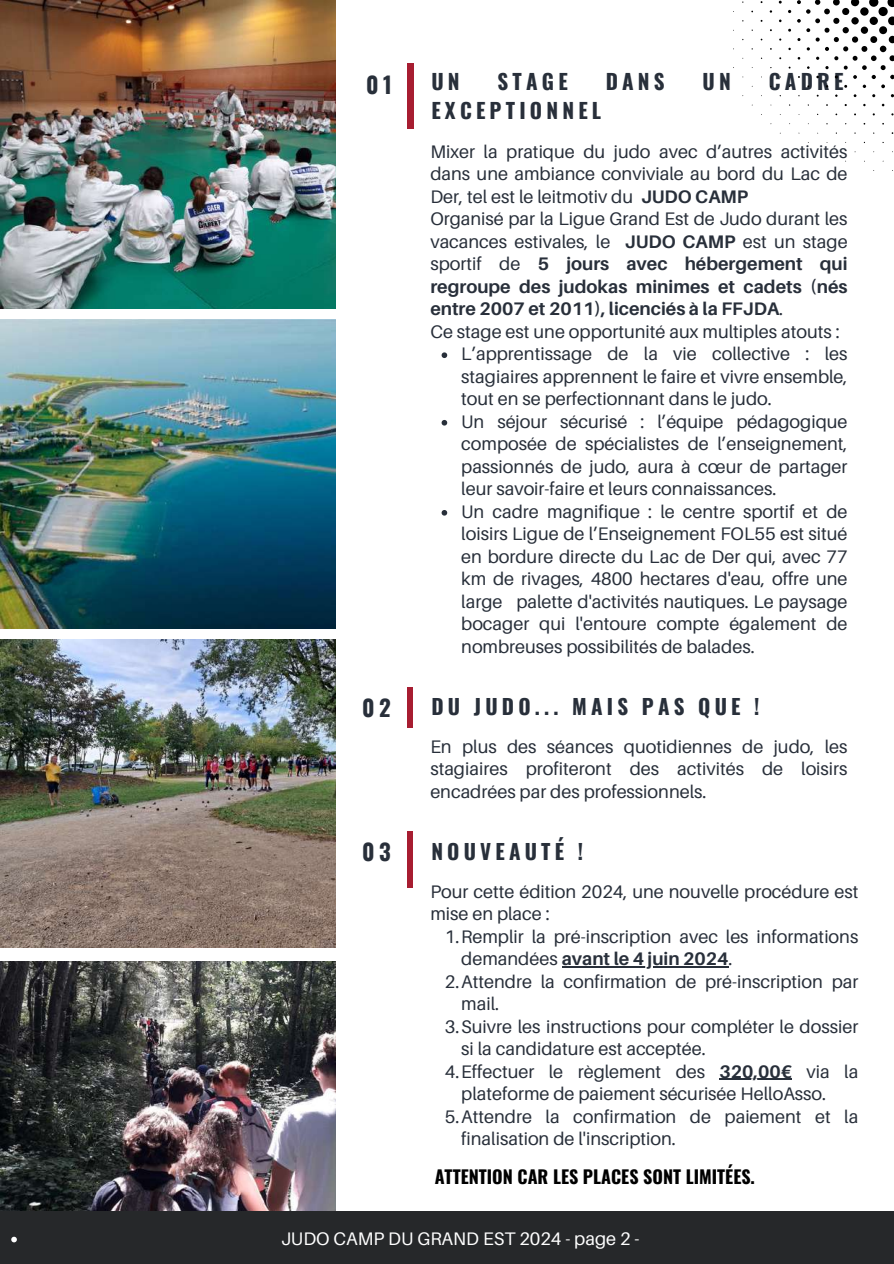
<style>
.page{position:relative;width:894px;height:1264px;background:#fff}
.page>*{position:absolute;margin:0;border:0;box-sizing:border-box;transform-origin:0 0}
.t1{font:700 22.65px "Oswald";color:#282f3a}
.t2{font:700 21px "Oswald";letter-spacing:.2em;color:#282f3a}
.t3{font:18.15px/22.5px "Aileron";color:#282f3a;text-align:justify}
.t4{font:700 18.15px "Aileron";color:#282f3a}
.t5{font:18.15px "Aileron";color:#fff}
.t6{font:700 18px "Oswald";color:#000}
.s1{font-weight:700}
.s2{font-weight:400}
</style>
<div class="page">
<img style="left:0;top:0;width:335px;height:308px">
<img style="left:0;top:320px;width:335px;height:308px">
<img style="left:0;top:639px;width:335px;height:308px">
<img style="left:0;top:961px;width:335px;height:250px">
<div style="left:407px;top:687px;width:6px;height:40px;background:#a71d31"></div>
<div style="left:406px;top:63px;width:7px;height:65px;background:#a71d31"></div>
<div style="left:407px;top:831px;width:6px;height:56px;background:#a71d31"></div>
<svg style="left:441px;top:352px;width:6px;height:6px"></svg>
<svg style="left:441px;top:420px;width:6px;height:5px"></svg>
<svg style="left:441px;top:510px;width:6px;height:5px"></svg>
<hr style="left:561px;top:966px;width:167px;height:1px;background:#282f3a">
<hr style="left:719px;top:1078px;width:72px;height:1px;background:#282f3a">
<div style="left:0;top:1211px;width:893px;height:52px;background:#26282a"></div>
<svg style="left:11px;top:1236px;width:6px;height:6px"></svg>
<svg style="left:788px;top:0;width:105px;height:88px"></svg>
<p class="t1" style="left:366px;top:67px;width:27px">01</p>
<p class="t1" style="left:362px;top:690px;width:30px">02</p>
<p class="t1" style="left:362px;top:834px;width:30px">03</p>
<p class="t2" style="left:431px;top:65px;width:30px">UN</p>
<p class="t2" style="left:497px;top:65px;width:72px">STAGE</p>
<p class="t2" style="left:605px;top:65px;width:61px">DANS</p>
<p class="t2" style="left:702px;top:65px;width:30px">UN</p>
<p class="t2" style="left:768px;top:65px;width:76px">CADRE</p>
<p class="t2" style="left:431px;top:94px;width:171px">EXCEPTIONNEL</p>
<p class="t3" style="left:430px;top:140px;width:418px">Mixer la pratique du judo avec d’autres activités</p>
<p class="t3" style="left:430px;top:162px;width:418px">dans une ambiance conviviale au bord du Lac de</p>
<p class="t3" style="left:430px;top:185px;width:319px">Der, tel est le leitmotiv du <span class="s1">JUDO CAMP</span></p>
<p class="t3" style="left:430px;top:207px;width:418px">Organisé par la Ligue Grand Est de Judo durant les</p>
<p class="t3" style="left:430px;top:230px;width:418px">vacances estivales, le <span class="s1">JUDO CAMP</span> est un stage</p>
<p class="t4" style="left:430px;top:253px;width:418px"><span class="s2">sportif de</span> 5 jours avec hébergement qui</p>
<p class="t4" style="left:430px;top:275px;width:418px">regroupe des judokas minimes et cadets (nés</p>
<p class="t4" style="left:430px;top:298px;width:354px">entre 2007 et 2011), licenciés à la FFJDA<span class="s2">.</span></p>
<p class="t3" style="left:430px;top:320px;width:411px">Ce stage est une opportunité aux multiples atouts :</p>
<p class="t3" style="left:461px;top:342px;width:388px">L’apprentissage de la vie collective : les</p>
<p class="t3" style="left:461px;top:365px;width:388px">stagiaires apprennent le faire et vivre ensemble,</p>
<p class="t3" style="left:461px;top:387px;width:312px">tout en se perfectionnant dans le judo.</p>
<p class="t3" style="left:461px;top:410px;width:388px">Un séjour sécurisé : l’équipe pédagogique</p>
<p class="t3" style="left:461px;top:432px;width:388px">composée de spécialistes de l’enseignement,</p>
<p class="t3" style="left:461px;top:455px;width:388px">passionnés de judo, aura à cœur de partager</p>
<p class="t3" style="left:461px;top:477px;width:316px">leur savoir-faire et leurs connaissances.</p>
<p class="t3" style="left:461px;top:500px;width:388px">Un cadre magnifique : le centre sportif et de</p>
<p class="t3" style="left:461px;top:522px;width:388px">loisirs Ligue de l’Enseignement FOL55 est situé</p>
<p class="t3" style="left:461px;top:545px;width:388px">en bordure directe du Lac de Der qui, avec 77</p>
<p class="t3" style="left:461px;top:567px;width:388px">km de rivages, 4800 hectares d'eau, offre une</p>
<p class="t3" style="left:461px;top:590px;width:388px">large palette d'activités nautiques. Le paysage</p>
<p class="t3" style="left:461px;top:612px;width:388px">bocager qui l'entoure compte également de</p>
<p class="t3" style="left:461px;top:635px;width:295px">nombreuses possibilités de balades.</p>
<p class="t2" style="left:431px;top:690px;width:330px">DU JUDO... MAIS PAS QUE !</p>
<p class="t3" style="left:430px;top:735px;width:418px">En plus des séances quotidiennes de judo, les stagiaires profiteront des activités de loisirs encadrées par des professionnels.</p>
<p class="t2" style="left:431px;top:834px;width:153px">NOUVEAUTÉ !</p>
<p class="t3" style="left:430px;top:879px;width:429px">Pour cette édition 2024, une nouvelle procédure est mise en place :</p>
<p class="t3" style="left:445px;top:924px;width:415px">1.Remplir la pré-inscription avec les informations</p>
<p class="t4" style="left:461px;top:947px;width:273px"><span class="s2">demandées</span> avant le 4 juin 2024<span class="s2">.</span></p>
<p class="t3" style="left:445px;top:969px;width:415px">2.Attendre la confirmation de pré-inscription par</p>
<p class="t3" style="left:461px;top:992px;width:39px">mail.</p>
<p class="t3" style="left:445px;top:1014px;width:415px">3.Suivre les instructions pour compléter le dossier</p>
<p class="t3" style="left:461px;top:1037px;width:246px">si la candidature est acceptée.</p>
<p class="t3" style="left:445px;top:1059px;width:415px">4.Effectuer le règlement des <span class="s1">320,00€</span> via la</p>
<p class="t3" style="left:461px;top:1082px;width:366px">plateforme de paiement sécurisée HelloAsso.</p>
<p class="t3" style="left:445px;top:1104px;width:415px">5.Attendre la confirmation de paiement et la</p>
<p class="t3" style="left:461px;top:1127px;width:216px">finalisation de l'inscription.</p>
<p class="t6" style="left:434px;top:1162px;width:322px">ATTENTION CAR LES PLACES SONT LIMITÉES.</p>
<p class="t5" style="left:281px;top:1226px;width:360px">JUDO CAMP DU GRAND EST 2024 - page 2 -</p>
</div>
